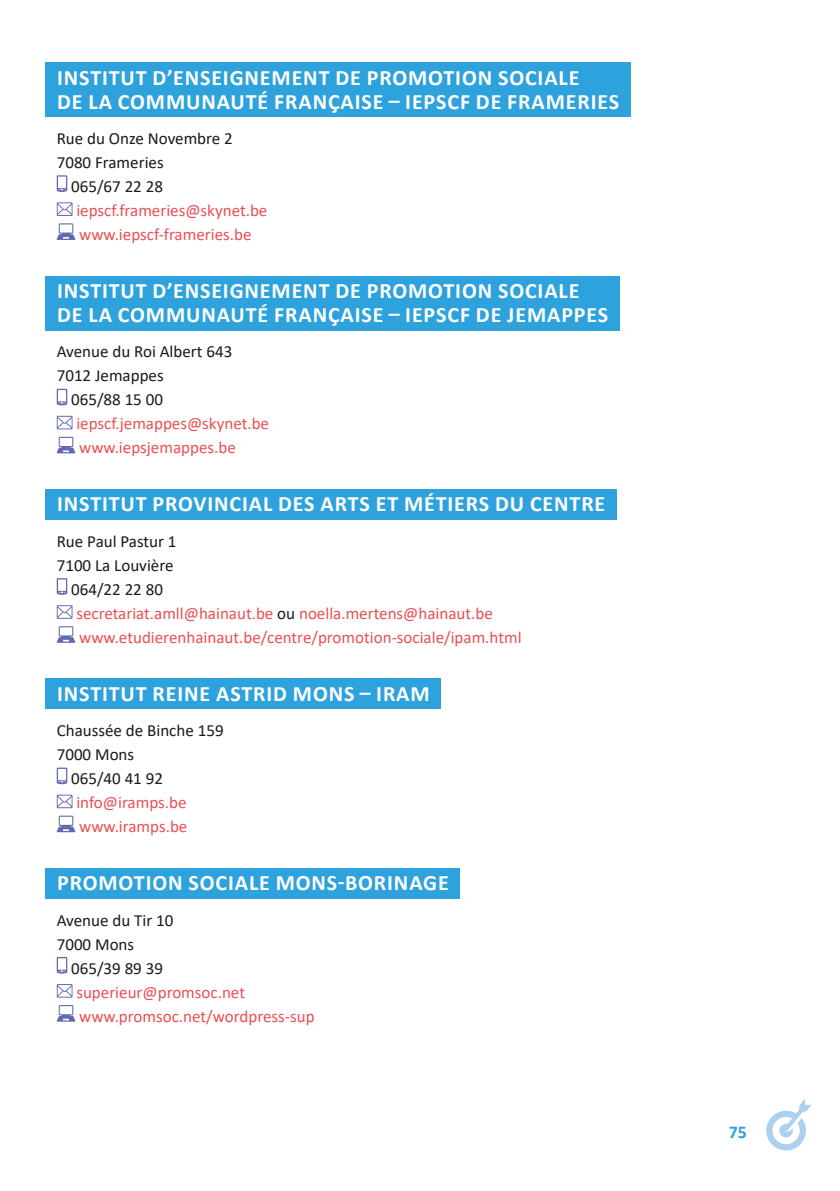
<style>
.page{position:relative;width:840px;height:1191px;background:#fff}
.page>*{position:absolute;margin:0;border:0;box-sizing:border-box;transform-origin:0 0}
.t1{font:700 22px/24px "Calibri";letter-spacing:.04em;color:#fff}
.t2{font:700 18px "Calibri";color:#2ea2dc}
.t3{font:17px/24px "Calibri";color:#ea4f53}
.t4{font:17px/24px "Calibri";color:#1a1a18}
.s1{color:#1a1a18}
</style>
<div class="page">
<svg style="left:766px;top:1099px;width:45px;height:51px"></svg>
<div style="left:45px;top:62px;width:585px;height:55px;background:#2ea2dc"></div>
<div style="left:45px;top:276px;width:574px;height:54px;background:#2ea2dc"></div>
<div style="left:45px;top:489px;width:571px;height:31px;background:#2ea2dc"></div>
<div style="left:45px;top:678px;width:396px;height:31px;background:#2ea2dc"></div>
<div style="left:45px;top:868px;width:415px;height:30px;background:#2ea2dc"></div>
<svg style="left:57px;top:175px;width:10px;height:17px"></svg>
<svg style="left:57px;top:202px;width:15px;height:14px"></svg>
<svg style="left:57px;top:223px;width:18px;height:17px"></svg>
<svg style="left:57px;top:389px;width:10px;height:16px"></svg>
<svg style="left:57px;top:416px;width:15px;height:13px"></svg>
<svg style="left:57px;top:437px;width:18px;height:16px"></svg>
<svg style="left:57px;top:578px;width:10px;height:17px"></svg>
<svg style="left:57px;top:605px;width:15px;height:14px"></svg>
<svg style="left:57px;top:626px;width:18px;height:17px"></svg>
<svg style="left:57px;top:767px;width:10px;height:17px"></svg>
<svg style="left:57px;top:794px;width:15px;height:14px"></svg>
<svg style="left:57px;top:815px;width:18px;height:17px"></svg>
<svg style="left:57px;top:957px;width:10px;height:16px"></svg>
<svg style="left:57px;top:984px;width:15px;height:13px"></svg>
<svg style="left:57px;top:1005px;width:18px;height:16px"></svg>
<p class="t1" style="left:57px;top:65px;width:563px">INSTITUT D’ENSEIGNEMENT DE PROMOTION SOCIALE<br>DE LA COMMUNAUTÉ FRANÇAISE – IEPSCF DE FRAMERIES</p>
<p class="t4" style="left:57px;top:126px;width:177px">Rue du Onze Novembre 2</p>
<p class="t4" style="left:57px;top:150px;width:108px">7080 Frameries</p>
<p class="t4" style="left:71px;top:174px;width:93px">065/67 22 28</p>
<p class="t3" style="left:76px;top:198px;width:192px">iepscf.frameries@skynet.be www.iepscf-frameries.be</p>
<p class="t1" style="left:57px;top:278px;width:552px">INSTITUT D’ENSEIGNEMENT DE PROMOTION SOCIALE<br>DE LA COMMUNAUTÉ FRANÇAISE – IEPSCF DE JEMAPPES</p>
<p class="t4" style="left:57px;top:339px;width:177px">Avenue du Roi Albert 643</p>
<p class="t4" style="left:57px;top:363px;width:108px">7012 Jemappes</p>
<p class="t4" style="left:71px;top:387px;width:93px">065/88 15 00</p>
<p class="t3" style="left:76px;top:411px;width:194px">iepscf.jemappes@skynet.be www.iepsjemappes.be</p>
<p class="t1" style="left:57px;top:492px;width:549px">INSTITUT PROVINCIAL DES ARTS ET MÉTIERS DU CENTRE</p>
<p class="t4" style="left:57px;top:529px;width:121px">Rue Paul Pastur 1</p>
<p class="t4" style="left:57px;top:553px;width:118px">7100 La Louvière</p>
<p class="t4" style="left:71px;top:577px;width:93px">064/22 22 80</p>
<p class="t3" style="left:76px;top:601px;width:418px">secretariat.amll@hainaut.be <span class="s1">ou</span> noella.mertens@hainaut.be</p>
<p class="t3" style="left:79px;top:625px;width:443px">www.etudierenhainaut.be/centre/promotion-sociale/ipam.html</p>
<p class="t1" style="left:57px;top:681px;width:374px">INSTITUT REINE ASTRID MONS – IRAM</p>
<p class="t4" style="left:57px;top:718px;width:168px">Chaussée de Binche 159</p>
<p class="t4" style="left:57px;top:742px;width:79px">7000 Mons</p>
<p class="t4" style="left:71px;top:766px;width:93px">065/40 41 92</p>
<p class="t3" style="left:76px;top:790px;width:112px">info@iramps.be www.iramps.be</p>
<p class="t1" style="left:57px;top:870px;width:393px">PROMOTION SOCIALE MONS-BORINAGE</p>
<p class="t4" style="left:57px;top:907px;width:118px">Avenue du Tir 10<br>7000 Mons</p>
<p class="t4" style="left:71px;top:955px;width:93px">065/39 89 39</p>
<p class="t3" style="left:76px;top:979px;width:240px">superieur@promsoc.net www.promsoc.net/wordpress-sup</p>
<p class="t2" style="left:728px;top:1119px;width:20px">75</p>
</div>
